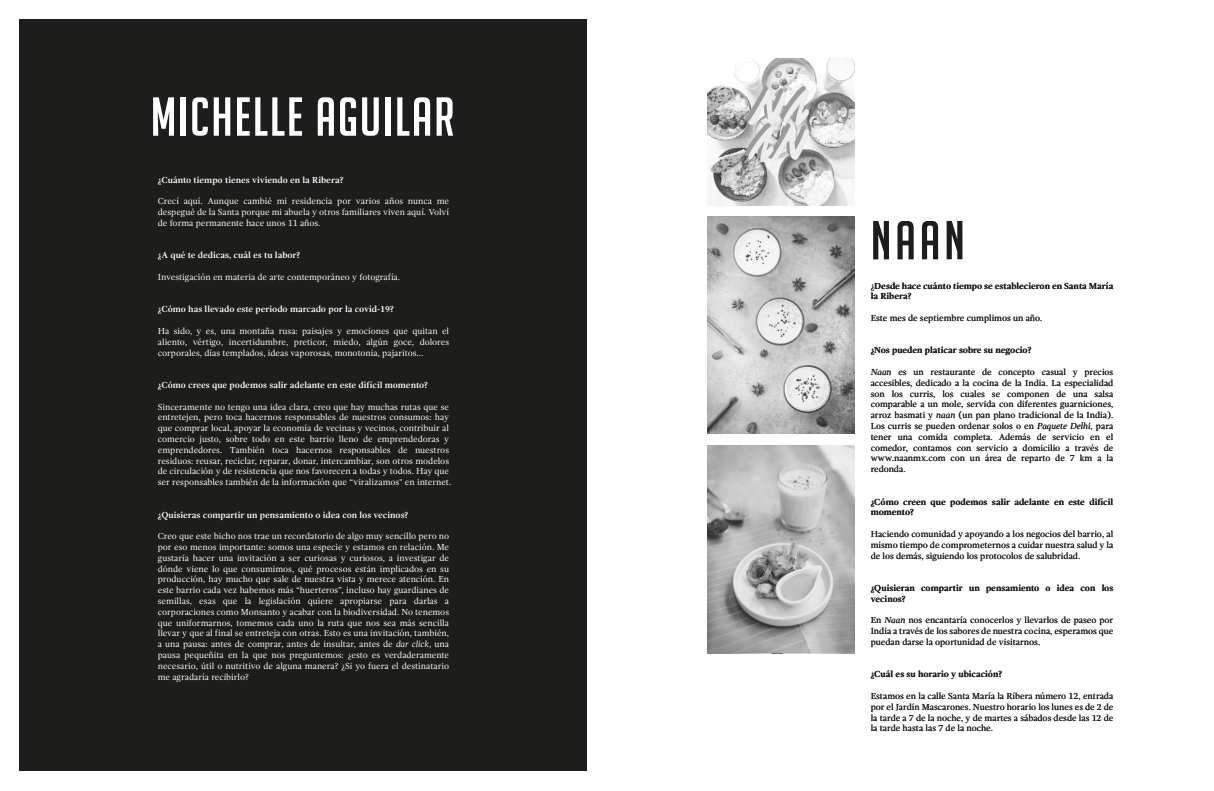
<style>
.page{position:relative;width:1214px;height:791px;background:#fff}
.page>*{position:absolute;margin:0;border:0;box-sizing:border-box;transform-origin:0 0}
.t1{font:53.4px "Big Noodle Titling";letter-spacing:.035em;color:#fff}
.t2{font:53.4px "Big Noodle Titling";color:#1d1d1b}
.t3{font:9px/10.8px "Gandhi Serif";color:#fff;text-align:justify}
.t4{font:9px/10.8px "Gandhi Serif";color:#1d1d1b;text-align:justify}
.t5{font:700 9px/10.8px "Gandhi Serif";color:#1d1d1b}
.t6{font:700 9px "Gandhi Serif";color:#fff}
.s1{font-style:italic}
.s2{font-weight:400}
</style>
<div class="page">
<div style="left:20px;top:20px;width:567px;height:751px;background:#1d1d1b"></div>
<img style="left:707px;top:59px;width:147px;height:146px">
<img style="left:707px;top:445px;width:147px;height:208px">
<img style="left:707px;top:216px;width:147px;height:217px">
<h1 class="t1" style="left:151px;top:88px;width:305px">MICHELLE AGUILAR</h1>
<p class="t6" style="left:158px;top:175px;width:187px">¿Cuánto tiempo tienes viviendo en la Ribera?</p>
<p class="t3" style="left:158px;top:196px;width:293px">Crecí aquí. Aunque cambié mi residencia por varios años nunca me despegué de la Santa porque mi abuela y otros familiares viven aquí. Volví de forma permanente hace unos 11 años.</p>
<p class="t6" style="left:158px;top:250px;width:144px">¿A qué te dedicas, cuál es tu labor?</p>
<p class="t3" style="left:158px;top:272px;width:244px">Investigación en materia de arte contemporáneo y fotografía.</p>
<p class="t6" style="left:158px;top:304px;width:237px">¿Cómo has llevado este periodo marcado por la covid-19?</p>
<p class="t3" style="left:158px;top:326px;width:293px">Ha sido, y es, una montaña rusa: paisajes y emociones que quitan el aliento, vértigo, incertidumbre, preticor, miedo, algún goce, dolores corporales, días templados, ideas vaporosas, monotonía, pajaritos...</p>
<p class="t6" style="left:158px;top:380px;width:271px">¿Cómo crees que podemos salir adelante en este difícil momento?</p>
<p class="t3" style="left:158px;top:401px;width:295px;text-align:left">Sinceramente no tengo una idea clara, creo que hay muchas rutas que se entretejen, pero toca hacernos responsables de nuestros consumos: hay que comprar local, apoyar la economía de vecinas y vecinos, contribuir al comercio justo, sobre todo en este barrio lleno de emprendedoras y emprendedores. También toca hacernos responsables de nuestros residuos: reusar, reciclar, reparar, donar, intercambiar, son otros modelos de circulación y de resistencia que nos favorecen a todas y todos. Hay que ser responsables también de la información que “viralizamos" en internet.</p>
<p class="t6" style="left:158px;top:509px;width:252px">¿Quisieras compartir un pensamiento o idea con los vecinos?</p>
<p class="t3" style="left:158px;top:531px;width:293px">Creo que este bicho nos trae un recordatorio de algo muy sencillo pero no por eso menos importante: somos una especie y estamos en relación. Me gustaría hacer una invitación a ser curiosas y curiosos, a investigar de dónde viene lo que consumimos, qué procesos están implicados en su producción, hay mucho que sale de nuestra vista y merece atención. En este barrio cada vez habemos más “huerteros”, incluso hay guardianes de semillas, esas que la legislación quiere apropiarse para darlas a corporaciones como Monsanto y acabar con la biodiversidad. No tenemos que uniformarnos, tomemos cada uno la ruta que nos sea más sencilla llevar y que al final se entreteja con otras. Esto es una invitación, también, a una pausa: antes de comprar, antes de insultar, antes de <span class="s1">dar click</span>, una pausa pequeñita en la que nos preguntemos: ¿esto es verdaderamente necesario, útil o nutritivo de alguna manera? ¿Si yo fuera el destinatario me agradaría recibirlo?</p>
<h1 class="t2" style="left:870px;top:212px;width:96px">NAAN</h1>
<p class="t5" style="left:870px;top:280px;width:244px"><span class="s2">¿</span>Desde hace cuánto tiempo se establecieron en Santa María la Ribera?</p>
<p class="t4" style="left:870px;top:313px;width:173px">Este mes de septiembre cumplimos un año.</p>
<p class="t5" style="left:870px;top:345px;width:162px">¿Nos pueden platicar sobre su negocio?</p>
<p class="t4" style="left:870px;top:367px;width:244px"><span class="s1">Naan</span> es un restaurante de concepto casual y precios accesibles, dedicado a la cocina de la India. La especialidad son los curris, los cuales se componen de una salsa comparable a un mole, servida con diferentes guarniciones, arroz basmati y <span class="s1">naan</span> (un pan plano tradicional de la India).<br>Los curris se pueden ordenar solos o en <span class="s1">Paquete Delhi</span>, para tener una comida completa. Además de servicio en el comedor, contamos con servicio a domicilio a través de www.naanmx.com con un área de reparto de 7 km a la redonda.</p>
<p class="t5" style="left:870px;top:496px;width:244px">¿Cómo creen que podemos salir adelante en este difícil momento?</p>
<p class="t4" style="left:870px;top:529px;width:244px">Haciendo comunidad y apoyando a los negocios del barrio, al mismo tiempo de comprometernos a cuidar nuestra salud y la de los demás, siguiendo los protocolos de salubridad.</p>
<p class="t5" style="left:870px;top:583px;width:244px">¿Quisieran compartir un pensamiento o idea con los vecinos?</p>
<p class="t4" style="left:870px;top:615px;width:244px">En <span class="s1">Naan</span> nos encantaría conocerlos y llevarlos de paseo por India a través de los sabores de nuestra cocina, esperamos que puedan darse la oportunidad de visitarnos.</p>
<p class="t5" style="left:870px;top:669px;width:133px">¿Cuál es su horario y ubicación?</p>
<p class="t4" style="left:870px;top:691px;width:244px">Estamos en la calle Santa María la Ribera número 12, entrada por el Jardín Mascarones. Nuestro horario los lunes es de 2 de la tarde a 7 de la noche, y de martes a sábados desde las 12 de la tarde hasta las 7 de la noche.</p>
</div>
